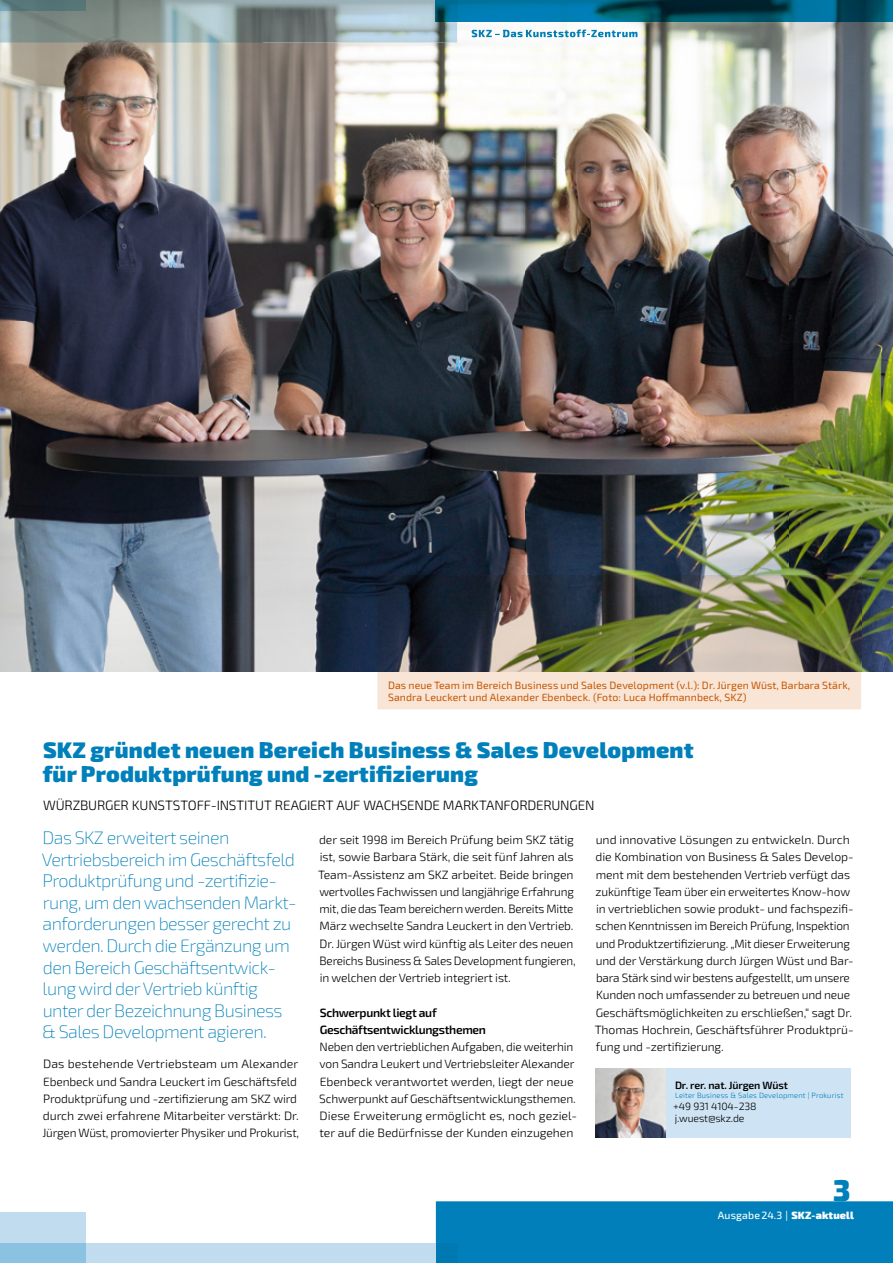
<style>
.page{position:relative;width:893px;height:1263px;background:#fff}
.page>*{position:absolute;margin:0;border:0;box-sizing:border-box;transform-origin:0 0}
.t1{font:900 30px "Exo 2";color:#0080ba}
.t2{font:900 22.5px/24px "Exo 2";letter-spacing:.01em;color:#0080ba}
.t3{font:200 18px/21.6px "Exo 2";letter-spacing:-.03em;color:#0080ba}
.t4{font:300 13.5px "Exo 2";letter-spacing:-.015em;color:#000}
.t5{font:300 12px/17.2px "Exo 2";letter-spacing:-.01em;color:#000}
.t6{font:600 12px/17.2px "Exo 2";letter-spacing:-.025em;color:#000}
.t7{font:10.5px/12px "Exo 2";letter-spacing:.01em;color:#c75600}
.t8{font:300 10.5px/12px "Exo 2";letter-spacing:-.01em;color:#000}
.t9{font:500 10.5px "Exo 2";letter-spacing:.01em;color:#fff}
.t10{font:600 10.5px "Exo 2";letter-spacing:-.01em;color:#000}
.t11{font:300 7.5px "Exo 2";letter-spacing:.02em;color:#0080ba}
.s1{font-weight:900}
</style>
<div class="page">
<div style="left:436px;top:1201px;width:457px;height:62px;background:#007fba"></div>
<div style="left:0;top:1212px;width:85px;height:32px;background:#c1dcef"></div>
<div style="left:85px;top:1244px;width:351px;height:19px;background:#c1dcef"></div>
<div style="left:436px;top:1244px;width:21px;height:19px;background:#0079b2"></div>
<div style="left:0;top:1244px;width:85px;height:19px;background:#8bc1e1"></div>
<div style="left:595px;top:1068px;width:255px;height:69px;background:#cee3f3"></div>
<img style="left:595px;top:1068px;width:70px;height:69px">
<img style="left:0;top:43px;width:262px;height:578px">
<img style="left:262px;top:21px;width:526px;height:450px">
<img style="left:788px;top:21px;width:105px;height:600px">
<img style="left:262px;top:471px;width:263px;height:150px">
<img style="left:525px;top:471px;width:263px;height:105px">
<img style="left:0;top:621px;width:377px;height:51px">
<img style="left:861px;top:621px;width:32px;height:51px">
<img style="left:472px;top:30px;width:170px;height:7px">
<img style="left:0;top:0;width:457px;height:43px">
<img style="left:0;top:0;width:85px;height:11px">
<img style="left:436px;top:0;width:457px;height:21px">
<div style="left:377px;top:672px;width:484px;height:37px;background:#f8e5d6"></div>
<img style="left:377px;top:576px;width:484px;height:96px">
<div style="left:389px;top:680px;width:461px;height:11px;background:#f8e5d6"></div>
<div style="left:389px;top:692px;width:357px;height:11px;background:#f8e5d6"></div>
<p class="t7" style="left:388px;top:679px;width:464px">Das neue Team im Bereich Business und Sales Development (v.l.): Dr. Jürgen Wüst, Barbara Stärk,<br>Sandra Leuckert und Alexander Ebenbeck. (Foto: Luca Hoffmannbeck, SKZ)</p>
<h2 class="t2" style="left:43px;top:736px;width:652px">SKZ gründet neuen Bereich Business &amp; Sales Development für Produktprüfung und -zertifizierung</h2>
<p class="t4" style="left:43px;top:796px;width:553px">WÜRZBURGER KUNSTSTOFF-INSTITUT REAGIERT AUF WACHSENDE MARKTANFORDERUNGEN</p>
<p class="t3" style="left:42px;top:826px;width:256px">Das SKZ erweitert seinen<br>Vertriebsbereich im Geschäftsfeld<br>Produktprüfung und -zertifizie&shy;rung, um den wachsenden Markt&shy;anforderungen besser gerecht zu werden. Durch die Ergänzung um den Bereich Geschäftsentwick&shy;lung wird der Vertrieb künftig unter der Bezeichnung Business &amp; Sales Development agieren.</p>
<p class="t5" style="left:42px;top:1055px;width:258px">Das bestehende Vertriebsteam um Alexander Ebenbeck und Sandra Leuckert im Geschäftsfeld Produktprüfung und -zertifizierung am SKZ wird durch zwei erfahrene Mitarbeiter verstärkt: Dr.<br>Jürgen Wüst, promovierter Physiker und Prokurist,</p>
<p class="t5" style="left:318px;top:831px;width:259px">der seit 1998 im Bereich Prüfung beim SKZ tätig ist, sowie Barbara Stärk, die seit fünf Jahren als Team-Assistenz am SKZ arbeitet. Beide bringen wertvolles Fachwissen und langjährige Erfahrung mit, die das Team bereichern werden. Bereits Mitte März wechselte Sandra Leuckert in den Vertrieb.<br>Dr. Jürgen Wüst wird künftig als Leiter des neuen Bereichs Business &amp; Sales Development fungieren, in welchen der Vertrieb integriert ist.</p>
<p class="t6" style="left:320px;top:1003px;width:168px">Schwerpunkt liegt auf<br>Geschäftsentwicklungsthemen</p>
<p class="t5" style="left:319px;top:1038px;width:260px">Neben den vertrieblichen Aufgaben, die weiterhin von Sandra Leukert und Vertriebsleiter Alexander Ebenbeck verantwortet werden, liegt der neue Schwerpunkt auf Geschäftsentwicklungsthemen.<br>Diese Erweiterung ermöglicht es, noch geziel&shy;ter auf die Bedürfnisse der Kunden einzugehen</p>
<p class="t5" style="left:595px;top:831px;width:260px">und innovative Lösungen zu entwickeln. Durch die Kombination von Business &amp; Sales Develop&shy;ment mit dem bestehenden Vertrieb verfügt das zukünftige Team über ein erweitertes Know-how in vertrieblichen sowie produkt- und fachspezifi&shy;schen Kenntnissen im Bereich Prüfung, Inspektion und Produktzertifizierung. „Mit dieser Erweiterung und der Verstärkung durch Jürgen Wüst und Bar&shy;bara Stärk sind wir bestens aufgestellt, um unsere Kunden noch umfassender zu betreuen und neue Geschäftsmöglichkeiten zu erschließen,“ sagt Dr.<br>Thomas Hochrein, Geschäftsführer Produktprü&shy;fung und -zertifizierung.</p>
<p class="t10" style="left:675px;top:1078px;width:114px">Dr. rer. nat. Jürgen Wüst</p>
<p class="t11" style="left:675px;top:1090px;width:170px">Leiter Business &amp; Sales Development | Prokurist</p>
<p class="t8" style="left:673px;top:1100px;width:85px">+49 931 4104-238 j.wuest@skz.de</p>
<h1 class="t1" style="left:833px;top:1166px;width:19px">3</h1>
<p class="t9" style="left:718px;top:1208px;width:138px">Ausgabe 24.3 | <span class="s1">SKZ-aktuell</span></p>
</div>
